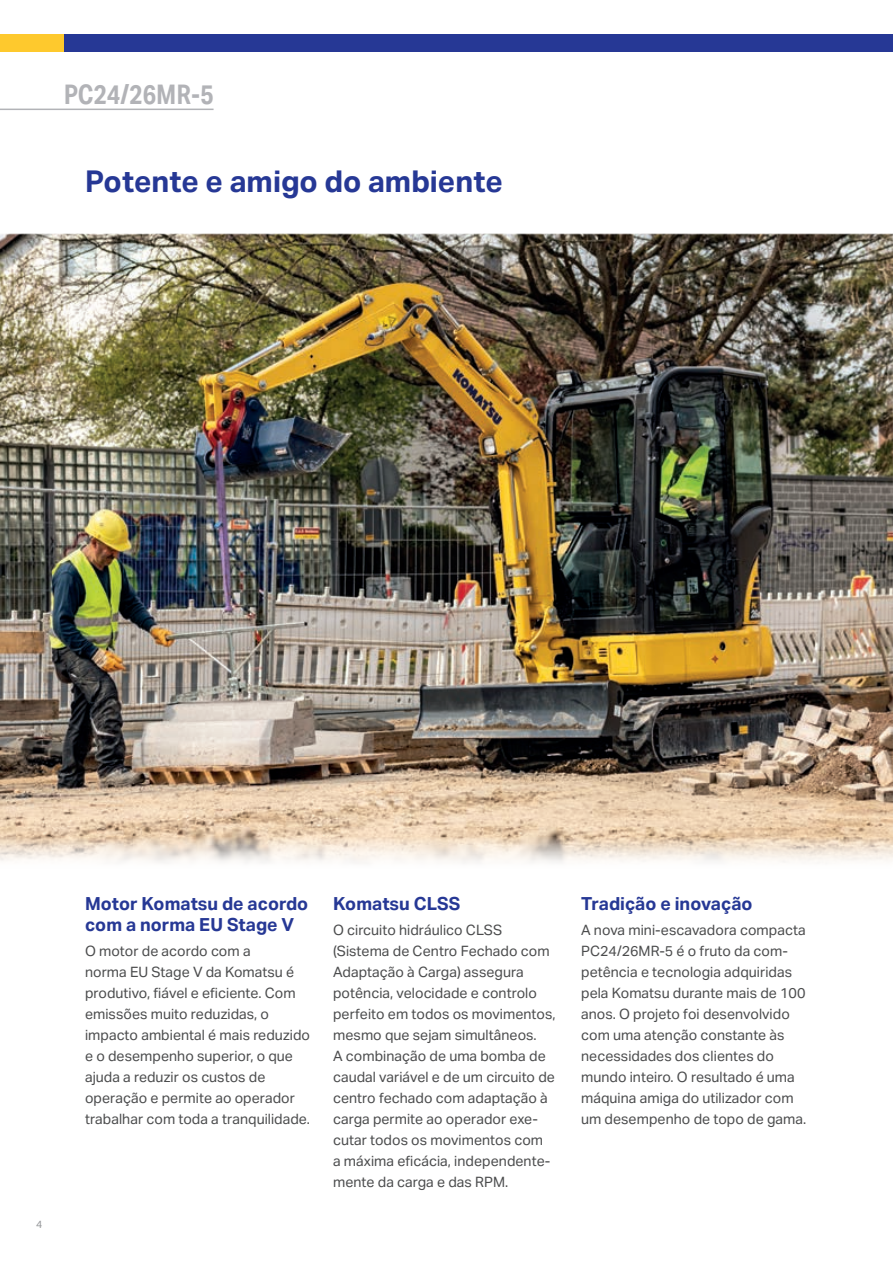
<style>
.page{position:relative;width:893px;height:1263px;background:#fff}
.page>*{position:absolute;margin:0;border:0;box-sizing:border-box;transform-origin:0 0}
.t1{font:700 30px "Aktiv Grotesk";color:#263895}
.t2{font:700 27px "Aktiv Grotesk Cd";color:#b2b3b7}
.t3{font:700 18px/21px "Aktiv Grotesk";color:#263895}
.t4{font:14.25px/21px "Aktiv Grotesk";color:#4b4c4d}
.t5{font:10.5px "Aktiv Grotesk";color:#939598}
</style>
<div class="page">
<img style="left:0;top:234px;width:893px;height:629px">
<hr style="left:0;top:109px;width:214px;height:1px;background:#b2b3b7">
<div style="left:0;top:34px;width:143px;height:17px;background:#fec92d"></div>
<div style="left:64px;top:34px;width:829px;height:17px;background:#263895"></div>
<h2 class="t2" style="left:64px;top:84px;width:151px">PC24/26MR-5</h2>
<h1 class="t1" style="left:85px;top:169px;width:419px">Potente e amigo do ambiente</h1>
<p class="t5" style="left:36px;top:1220px;width:8px">4</p>
<p class="t3" style="left:85px;top:895px;width:225px">Motor Komatsu de acordo com a norma EU Stage V</p>
<p class="t4" style="left:85px;top:942px;width:227px">O motor de acordo com a<br>norma EU Stage V da Komatsu é produtivo, fiável e eficiente. Com emissões muito reduzidas, o impacto ambiental é mais reduzido e o desempenho superior, o que ajuda a reduzir os custos de operação e permite ao operador trabalhar com toda a tranquilidade.</p>
<p class="t3" style="left:333px;top:895px;width:129px">Komatsu CLSS</p>
<p class="t4" style="left:333px;top:921px;width:224px">O circuito hidráulico CLSS (Sistema de Centro Fechado com<br>Adaptação à Carga) assegura potência, velocidade e controlo perfeito em todos os movimentos, mesmo que sejam simultâneos.<br>A combinação de uma bomba de caudal variável e de um circuito de centro fechado com adaptação à carga permite ao operador exe&shy;cutar todos os movimentos com<br>a máxima eficácia, independente&shy;mente da carga e das RPM.</p>
<p class="t3" style="left:581px;top:895px;width:173px">Tradição e inovação</p>
<p class="t4" style="left:581px;top:921px;width:227px">A nova mini-escavadora compacta<br>PC24/26MR-5 é o fruto da com&shy;petência e tecnologia adquiridas pela Komatsu durante mais de 100 anos. O projeto foi desenvolvido com uma atenção constante às necessidades dos clientes do mundo inteiro. O resultado é uma máquina amiga do utilizador com um desempenho de topo de gama.</p>
</div>
